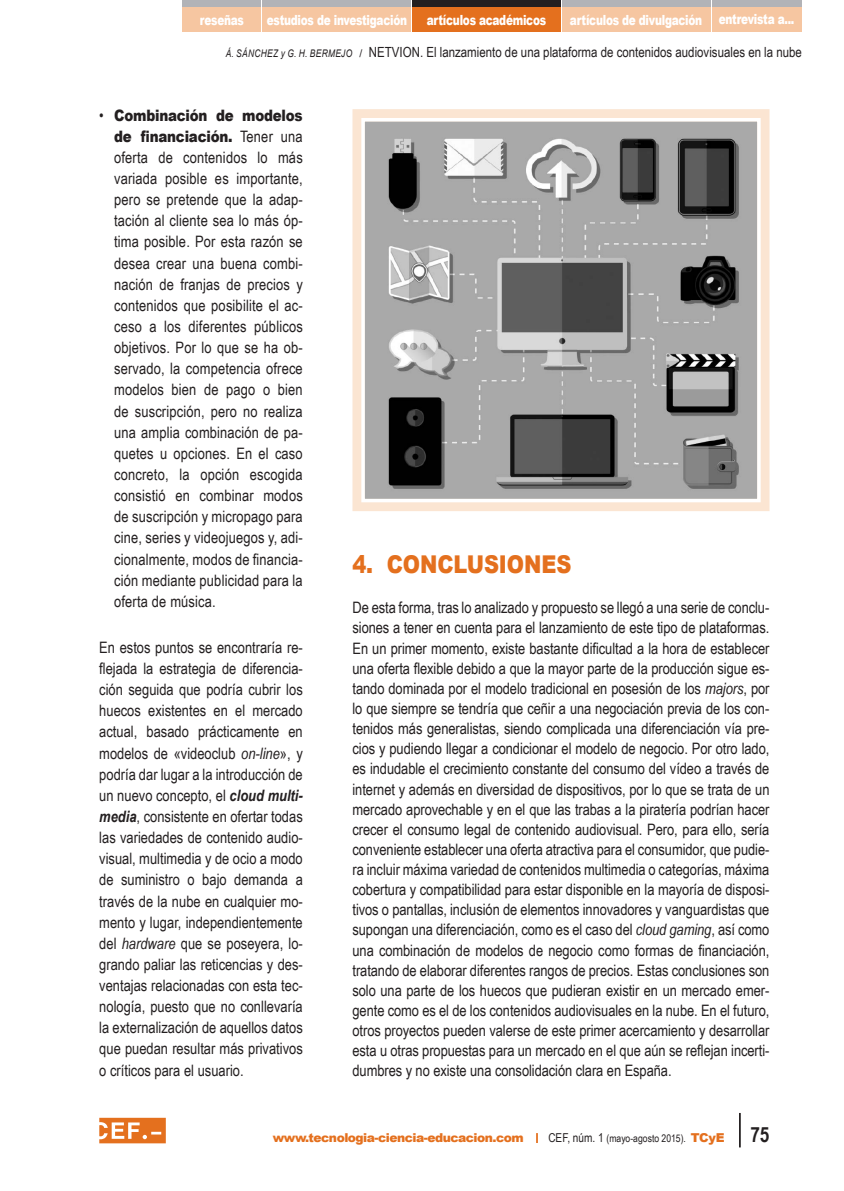
<style>
.page{position:relative;width:844px;height:1191px;background:#fff}
.page>*{position:absolute;margin:0;border:0;box-sizing:border-box;transform-origin:0 0}
._1__epigrafe{font:900 24.5px "Arial";letter-spacing:-.005em;color:#e4701e;scale:.85 1}
.texto_general{font:15.75px/20.1px "Arial Narrow";color:#231f20;text-align:justify}
.sangria__bolo{font:15.75px/21.2px "Arial Narrow";letter-spacing:.01em;color:#231f20;text-align:justify}
.t1{font:14px "Arial Narrow";color:#231f20}
.t2{font:900 14px "Arial";letter-spacing:-.025em;color:#fff;scale:.75 1}
.t3{font:900 12.25px "Arial";letter-spacing:-.04em;color:#e4701e}
.t4{font:10.5px "Arial Narrow";color:#231f20}
.s1{font-family:"Arial";font-style:italic;font-size:10.5px}
.s2{font-family:"Arial";font-size:10.5px}
.s3{font-family:"Arial";font-weight:900}
.s4{font-style:italic}
.s5{font-weight:700;font-style:italic}
.s6{font-size:12.25px}
.s7{font-family:"Arial";font-weight:900;font-size:12.25px;color:#e4701e}
.s8{font-weight:700;font-size:21px}
</style>
<div class="page">
<div style="left:711px;top:0;width:90px;height:7px;background:#b2b3b7"></div>
<div style="left:711px;top:7px;width:90px;height:25px;background:#f6c6a1"></div>
<div style="left:412px;top:0;width:148px;height:7px;background:#231f20"></div>
<div style="left:263px;top:0;width:148px;height:7px;background:#b2b3b7"></div>
<div style="left:182px;top:0;width:79px;height:7px;background:#b2b3b7"></div>
<div style="left:562px;top:0;width:148px;height:7px;background:#b2b3b7"></div>
<div style="left:412px;top:7px;width:148px;height:25px;background:#e4701e"></div>
<div style="left:263px;top:7px;width:148px;height:25px;background:#f6c6a1"></div>
<div style="left:182px;top:7px;width:79px;height:25px;background:#f6c6a1"></div>
<div style="left:562px;top:7px;width:148px;height:25px;background:#f6c6a1"></div>
<hr style="left:738px;top:1113px;width:2px;height:34px;background:#231f20">
<svg style="left:99px;top:1117px;width:67px;height:26px;background:#e99050"></svg>
<img style="left:365px;top:122px;width:391px;height:376px">
<div style="left:352px;top:109px;width:417px;height:402px;border:12px solid #fbe5d2"></div>
<div style="left:361px;top:118px;width:399px;height:384px;border:3px solid #fff"></div>
<p class="t2" style="left:200px;top:10px;width:60px">reseñas</p>
<p class="t2" style="left:267px;top:10px;width:188px">estudios de investigación</p>
<p class="t2" style="left:427px;top:10px;width:160px">artículos académicos</p>
<p class="t2" style="left:570px;top:10px;width:301px">artículos de divulgación entrevista a...</p>
<p class="t1" style="left:226px;top:42px;width:577px"><span class="s1">Á. SÁNCHEZ y G. H. BERMEJO</span> <span class="s2">/</span> NETVION. El lanzamiento de una plataforma de contenidos audiovisuales en la nube</p>
<p class="sangria__bolo" style="left:114px;top:104px;width:190px;text-indent:-15px">• <span class="s3">Combinación de modelos de financiación.</span> Tener una oferta de contenidos lo más variada posible es importante, pero se pretende que la adap&shy;tación al cliente sea lo más óp&shy;tima posible. Por esta razón se desea crear una buena combi&shy;nación de franjas de precios y contenidos que posibilite el ac&shy;ceso a los diferentes públicos objetivos. Por lo que se ha ob&shy;servado, la competencia ofrece modelos bien de pago o bien de suscripción, pero no realiza una amplia combinación de pa&shy;quetes u opciones. En el caso concreto, la opción escogida consistió en combinar modos de suscripción y micropago para cine, series y videojuegos y, adi&shy;cionalmente, modos de financia&shy;ción mediante publicidad para la oferta de música.</p>
<p class="texto_general" style="left:99px;top:636px;width:205px;line-height:21.2px">En estos puntos se encontraría re&shy;flejada la estrategia de diferencia&shy;ción seguida que podría cubrir los huecos existentes en el mercado actual, basado prácticamente en modelos de «videoclub <span class="s4">on-line</span>», y podría dar lugar a la introducción de un nuevo concepto, el <span class="s5">cloud multi&shy;media</span>, consistente en ofertar todas las variedades de contenido audio&shy;visual, multimedia y de ocio a modo de suministro o bajo demanda a través de la nube en cualquier mo&shy;mento y lugar, independientemente del <span class="s4">hardware</span> que se poseyera, lo&shy;grando paliar las reticencias y des&shy;ventajas relacionadas con esta tec&shy;nología, puesto que no conllevaría la externalización de aquellos datos que puedan resultar más privativos o críticos para el usuario.</p>
<p class="_1__epigrafe" style="left:352px;top:547px;width:259px">4. CONCLUSIONES</p>
<p class="texto_general" style="left:352px;top:597px;width:418px">De esta forma, tras lo analizado y propuesto se llegó a una serie de conclu&shy;siones a tener en cuenta para el lanzamiento de este tipo de plataformas.<br>En un primer momento, existe bastante dificultad a la hora de establecer una oferta flexible debido a que la mayor parte de la producción sigue es&shy;tando dominada por el modelo tradicional en posesión de los <span class="s4">majors</span>, por lo que siempre se tendría que ceñir a una negociación previa de los con&shy;tenidos más generalistas, siendo complicada una diferenciación vía pre&shy;cios y pudiendo llegar a condicionar el modelo de negocio. Por otro lado, es indudable el crecimiento constante del consumo del vídeo a través de internet y además en diversidad de dispositivos, por lo que se trata de un mercado aprovechable y en el que las trabas a la piratería podrían hacer crecer el consumo legal de contenido audiovisual. Pero, para ello, sería conveniente establecer una oferta atractiva para el consumidor, que pudie&shy;ra incluir máxima variedad de contenidos multimedia o categorías, máxima cobertura y compatibilidad para estar disponible en la mayoría de disposi&shy;tivos o pantallas, inclusión de elementos innovadores y vanguardistas que supongan una diferenciación, como es el caso del <span class="s4">cloud gaming</span>, así como una combinación de modelos de negocio como formas de financiación, tratando de elaborar diferentes rangos de precios. Estas conclusiones son solo una parte de los huecos que pudieran existir en un mercado emer&shy;gente como es el de los contenidos audiovisuales en la nube. En el futuro, otros proyectos pueden valerse de este primer acercamiento y desarrollar esta u otras propuestas para un mercado en el que aún se reflejan incerti&shy;dumbres y no existe una consolidación clara en España.</p>
<p class="t3" style="left:273px;top:1129px;width:252px">www.tecnologia-ciencia-educacion.com</p>
<p class="t4" style="left:548px;top:1130px;width:222px"><span class="s6">CEF, núm. 1</span> (mayo-agosto 2015). <span class="s7">TCyE</span> <span class="s8">75</span></p>
</div>
